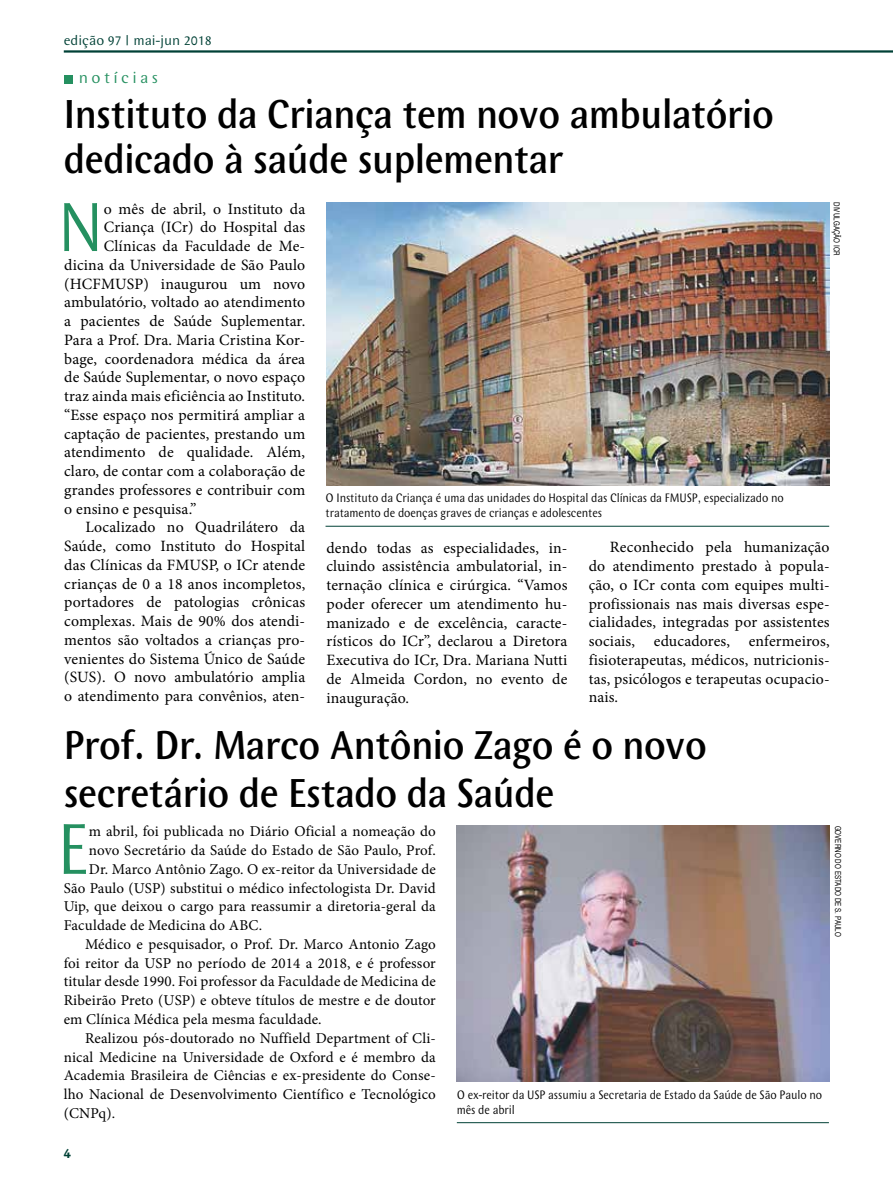
<style>
.page{position:relative;width:893px;height:1191px;background:#fff}
.page>*{position:absolute;margin:0;border:0;box-sizing:border-box;transform-origin:0 0}
.t1{font:74.85px "Wunderlich";color:#259060;scale:.9 1}
.t2{font:72px "Wunderlich";color:#259060;scale:.9 1}
.t3{font:500 42px/45px "Wunderlich";letter-spacing:-.01em;color:#000;scale:.9 1}
.t4{font:16.5px "Wunderlich";letter-spacing:.2em;color:#259060}
.t5{font:15.75px/18.8px "Minion Pro";letter-spacing:.01em;color:#000;text-align:justify}
.t6{font:15px "Minion Pro";letter-spacing:.01em;color:#000}
.t7{font:14.25px "Wunderlich";color:#004136}
.t8{font:700 14.25px "Wunderlich";color:#004136}
.t9{font:12.75px/15px "Wunderlich";letter-spacing:-.01em;color:#000;scale:.9 1}
.t10{font:8.25px "Helvetica";letter-spacing:.01em;color:#000;scale:.75 1}
</style>
<div class="page">
<div style="left:64px;top:75px;width:9px;height:9px;background:#259060"></div>
<hr style="left:64px;top:50px;width:829px;height:3px;background:#004136">
<hr style="left:457px;top:1122px;width:372px;height:1px;background:#004136">
<hr style="left:326px;top:526px;width:503px;height:1px;background:#004136">
<img style="left:326px;top:202px;width:503px;height:284px">
<img style="left:457px;top:825px;width:372px;height:256px">
<p class="t7" style="left:64px;top:32px;width:150px">edição 97 | mai-jun 2018</p>
<p class="t4" style="left:79px;top:69px;width:81px">notícias</p>
<h3 class="t3" style="left:64px;top:91px;width:790px">Instituto da Criança tem novo ambulatório dedicado à saúde suplementar</h3>
<h2 class="t2" style="left:58px;top:187px;width:52px">N</h2>
<p class="t5" style="left:104px;top:199px;width:203px">o mês de abril, o Instituto da</p>
<p class="t5" style="left:104px;top:218px;width:203px">Criança (ICr) do Hospital das</p>
<p class="t5" style="left:104px;top:237px;width:203px">Clínicas da Faculdade de Me-</p>
<p class="t5" style="left:64px;top:255px;width:242px">dicina da Universidade de São Paulo</p>
<p class="t5" style="left:64px;top:274px;width:242px">(HCFMUSP) inaugurou um novo</p>
<p class="t5" style="left:64px;top:293px;width:242px">ambulatório, voltado ao atendimento</p>
<p class="t5" style="left:64px;top:312px;width:242px">a pacientes de Saúde Suplementar.</p>
<p class="t5" style="left:64px;top:330px;width:242px">Para a Prof. Dra. Maria Cristina Kor-</p>
<p class="t5" style="left:64px;top:349px;width:242px">bage, coordenadora médica da área</p>
<p class="t5" style="left:64px;top:368px;width:242px">de Saúde Suplementar, o novo espaço</p>
<p class="t5" style="left:64px;top:387px;width:242px">traz ainda mais eficiência ao Instituto.</p>
<p class="t5" style="left:64px;top:405px;width:242px">“Esse espaço nos permitirá ampliar a</p>
<p class="t5" style="left:64px;top:424px;width:242px">captação de pacientes, prestando um</p>
<p class="t5" style="left:64px;top:443px;width:242px">atendimento de qualidade. Além,</p>
<p class="t5" style="left:64px;top:462px;width:242px">claro, de contar com a colaboração de</p>
<p class="t5" style="left:64px;top:480px;width:242px">grandes professores e contribuir com</p>
<p class="t5" style="left:64px;top:499px;width:134px">o ensino e pesquisa.”</p>
<p class="t5" style="left:86px;top:518px;width:221px">Localizado no Quadrilátero da</p>
<p class="t5" style="left:64px;top:537px;width:242px">Saúde, como Instituto do Hospital</p>
<p class="t5" style="left:64px;top:555px;width:242px">das Clínicas da FMUSP, o ICr atende</p>
<p class="t5" style="left:64px;top:574px;width:242px">crianças de 0 a 18 anos incompletos,</p>
<p class="t5" style="left:64px;top:593px;width:242px">portadores de patologias crônicas</p>
<p class="t5" style="left:64px;top:611px;width:242px">complexas. Mais de 90% dos atendi-</p>
<p class="t5" style="left:64px;top:630px;width:242px">mentos são voltados a crianças pro-</p>
<p class="t5" style="left:64px;top:649px;width:242px">venientes do Sistema Único de Saúde</p>
<p class="t5" style="left:64px;top:668px;width:242px">(SUS). O novo ambulatório amplia</p>
<p class="t5" style="left:64px;top:686px;width:242px">o atendimento para convênios, aten-</p>
<p class="t10" style="left:843px;top:202px;width:73px;rotate:90deg">DIVULGAÇÃO ICR</p>
<p class="t9" style="left:326px;top:491px;width:511px">O Instituto da Criança é uma das unidades do Hospital das Clínicas da FMUSP, especializado no tratamento de doenças graves de crianças e adolescentes</p>
<p class="t5" style="left:326px;top:538px;width:242px">dendo todas as especialidades, in&shy;cluindo assistência ambulatorial, in&shy;ternação clínica e cirúrgica. “Vamos poder oferecer um atendimento hu&shy;manizado e de excelência, caracte&shy;rísticos do ICr”, declarou a Diretora Executiva do ICr, Dra. Mariana Nutti de Almeida Cordon, no evento de inauguração.</p>
<p class="t5" style="left:589px;top:538px;width:242px;text-indent:21px">Reconhecido pela humanização do atendimento prestado à popula&shy;ção, o ICr conta com equipes multi&shy;profissionais nas mais diversas espe&shy;cialidades, integradas por assistentes sociais, educadores, enfermeiros, fisioterapeutas, médicos, nutricionis&shy;tas, psicólogos e terapeutas ocupacio&shy;nais.</p>
<h3 class="t3" style="left:64px;top:721px;width:716px;line-height:48px">Prof. Dr. Marco Antônio Zago é o novo secretário de Estado da Saúde</h3>
<h1 class="t1" style="left:57px;top:807px;width:36px">E</h1>
<p class="t6" style="left:89px;top:821px;width:348px">m abril, foi publicada no Diário Oficial a nomeação do</p>
<p class="t6" style="left:89px;top:840px;width:348px">novo Secretário da Saúde do Estado de São Paulo, Prof.</p>
<p class="t6" style="left:89px;top:859px;width:348px">Dr. Marco Antônio Zago. O ex-reitor da Universidade de</p>
<p class="t6" style="left:64px;top:878px;width:374px">São Paulo (USP) substitui o médico infectologista Dr. David</p>
<p class="t6" style="left:64px;top:896px;width:374px">Uip, que deixou o cargo para reassumir a diretoria-geral da</p>
<p class="t6" style="left:64px;top:915px;width:200px">Faculdade de Medicina do ABC.</p>
<p class="t6" style="left:85px;top:934px;width:352px">Médico e pesquisador, o Prof. Dr. Marco Antonio Zago</p>
<p class="t6" style="left:64px;top:953px;width:374px">foi reitor da USP no período de 2014 a 2018, e é professor</p>
<p class="t6" style="left:64px;top:971px;width:374px">titular desde 1990. Foi professor da Faculdade de Medicina de</p>
<p class="t6" style="left:64px;top:990px;width:374px">Ribeirão Preto (USP) e obteve títulos de mestre e de doutor</p>
<p class="t6" style="left:64px;top:1009px;width:259px">em Clínica Médica pela mesma faculdade.</p>
<p class="t6" style="left:85px;top:1028px;width:352px">Realizou pós-doutorado no Nuffield Department of Cli-</p>
<p class="t6" style="left:64px;top:1046px;width:374px">nical Medicine na Universidade de Oxford e é membro da</p>
<p class="t6" style="left:64px;top:1065px;width:374px">Academia Brasileira de Ciências e ex-presidente do Conse-</p>
<p class="t6" style="left:64px;top:1084px;width:374px">lho Nacional de Desenvolvimento Científico e Tecnológico</p>
<p class="t6" style="left:64px;top:1103px;width:53px">(CNPq).</p>
<p class="t8" style="left:64px;top:1145px;width:9px">4</p>
<p class="t9" style="left:457px;top:1087px;width:407px">O ex-reitor da USP assumiu a Secretaria de Estado da Saúde de São Paulo no mês de abril</p>
<p class="t10" style="left:844px;top:825px;width:150px;rotate:90deg">GOVERNO DO ESTADO DE S. PAULO</p>
</div>
